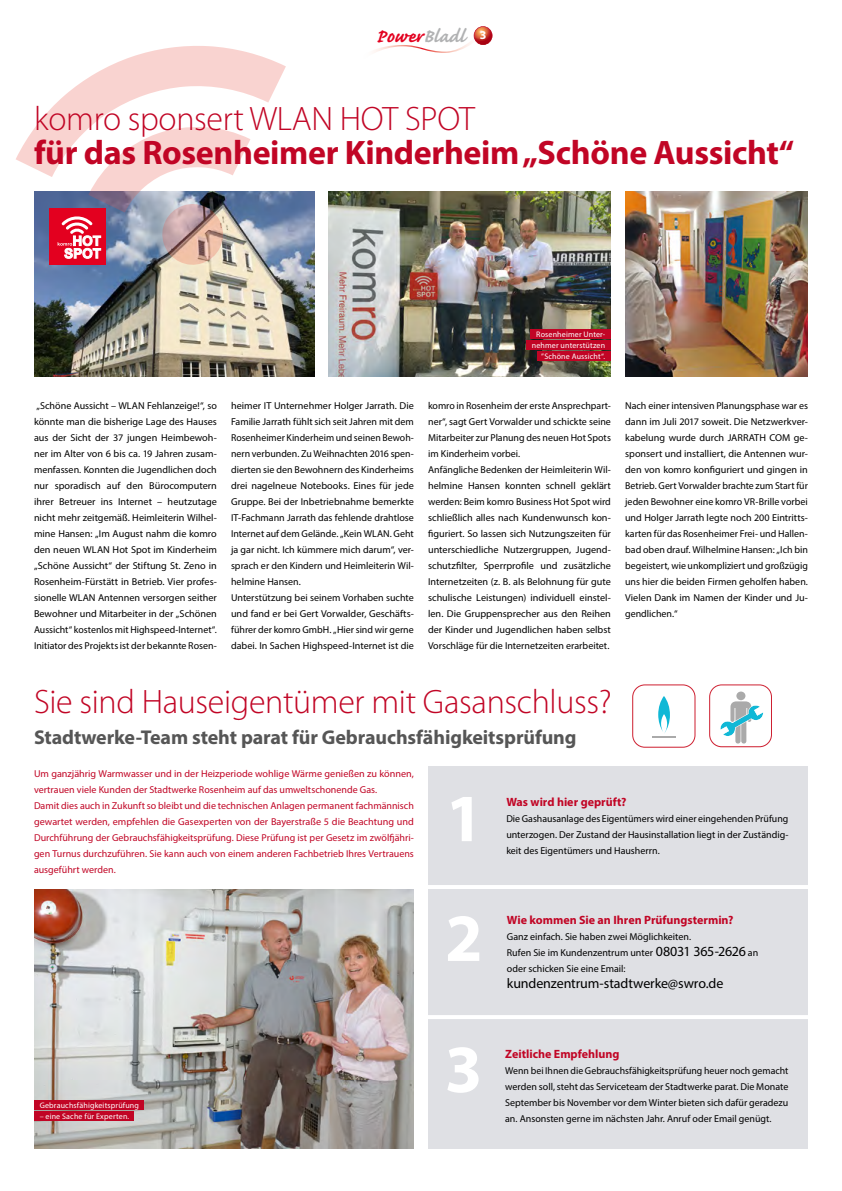
<style>
.page{position:relative;width:842px;height:1191px;background:#fff}
.page>*{position:absolute;margin:0;border:0;box-sizing:border-box;transform-origin:0 0}
.t1{font:700 68px "Myriad Pro";color:#fff}
.t2{font:300 34px "Myriad Pro";letter-spacing:-.01em;color:#c10525}
.t3{font:700 34px "Myriad Pro";letter-spacing:-.01em;color:#c10525}
.t4{font:700 24px "Caflisch Script";color:#e3001f}
.t5{font:700 20px "Myriad Pro";letter-spacing:-.005em;color:#565656}
.t6{font:14px "Myriad Pro";letter-spacing:-.005em;color:#000}
.t7{font:700 12px "Myriad Pro";color:#c10525}
.t8{font:10px/16px "Myriad Pro";color:#000;text-align:justify}
.t9{font:10px/16px "Myriad Pro";color:#c10525}
.t10{font:8px/11px "Myriad Pro";letter-spacing:.02em;color:#fff;text-align:right}
.s1{color:#b1b2b3}
.s2{font-family:"Myriad Pro";font-size:12px;color:#fff}
.s3{font-size:14px}
</style>
<div class="page">
<div style="left:428px;top:765px;width:379px;height:383px;background:#dfe0e4"></div>
<img style="left:34px;top:889px;width:379px;height:259px">
<svg style="left:374px;top:26px;width:118px;height:27px"></svg>
<svg style="left:632px;top:684px;width:63px;height:63px"></svg>
<hr style="left:653px;top:736px;width:23px;height:2px;background:#aaa">
<svg style="left:709px;top:684px;width:63px;height:63px"></svg>
<img style="left:35px;top:192px;width:280px;height:184px">
<img style="left:329px;top:192px;width:282px;height:184px">
<img style="left:625px;top:192px;width:183px;height:184px">
<svg style="left:16px;top:46px;width:270px;height:220px"></svg>
<div style="left:50px;top:208px;width:56px;height:57px;background:#e3001f"></div>
<svg style="left:58px;top:216px;width:43px;height:42px"></svg>
<hr style="left:427px;top:885px;width:383px;height:4px;background:#fff">
<hr style="left:427px;top:1015px;width:383px;height:4px;background:#fff">
<div style="left:531px;top:329px;width:80px;height:10px;background:#c10525"></div>
<div style="left:526px;top:340px;width:85px;height:10px;background:#c10525"></div>
<div style="left:537px;top:351px;width:74px;height:10px;background:#c10525"></div>
<div style="left:34px;top:1100px;width:110px;height:10px;background:#c10525"></div>
<div style="left:34px;top:1111px;width:100px;height:10px;background:#c10525"></div>
<h3 class="t4" style="left:376px;top:24px;width:112px">Power<span class="s1">Bladl</span> <span class="s2">3</span></h3>
<h2 class="t2" style="left:34px;top:98px;width:442px">komro sponsert WLAN HOT SPOT</h2>
<h2 class="t3" style="left:34px;top:131px;width:762px">für das Rosenheimer Kinderheim „Schöne Aussicht“</h2>
<p class="t10" style="left:532px;top:328px;width:75px">Rosenheimer Unter&shy;nehmer unterstützen ”Schöne Aussicht“.</p>
<p class="t8" style="left:34px;top:397px;width:184px">„Schöne Aussicht – WLAN Fehlanzeige!“, so könnte man die bisherige Lage des Hauses aus der Sicht der 37 jungen Heimbewoh&shy;ner im Alter von 6 bis ca. 19 Jahren zusam&shy;menfassen. Konnten die Jugendlichen doch nur sporadisch auf den Bürocomputern ihrer Betreuer ins Internet – heutzutage nicht mehr zeitgemäß. Heimleiterin Wilhel&shy;mine Hansen: „Im August nahm die komro den neuen WLAN Hot Spot im Kinderheim „Schöne Aussicht“ der Stiftung St. Zeno in Rosenheim-Fürstätt in Betrieb. Vier profes&shy;sionelle WLAN Antennen versorgen seither Bewohner und Mitarbeiter in der „Schönen Aussicht“ kostenlos mit Highspeed-Internet“.<br>Initiator des Projekts ist der bekannte Rosen-</p>
<p class="t8" style="left:231px;top:397px;width:184px;text-align:left">heimer IT Unternehmer Holger Jarrath. Die Familie Jarrath fühlt sich seit Jahren mit dem Rosenheimer Kinderheim und seinen Bewoh&shy;nern verbunden. Zu Weihnachten 2016 spen&shy;dierten sie den Bewohnern des Kinderheims drei nagelneue Notebooks. Eines für jede Gruppe. Bei der Inbetriebnahme bemerkte IT-Fachmann Jarrath das fehlende drahtlose Internet auf dem Gelände. „Kein WLAN. Geht ja gar nicht. Ich kümmere mich darum“, ver&shy;sprach er den Kindern und Heimleiterin Wil&shy;helmine Hansen.<br>Unterstützung bei seinem Vorhaben suchte und fand er bei Gert Vorwalder, Geschäfts&shy;führer der komro GmbH. „Hier sind wir gerne dabei. In Sachen Highspeed-Internet ist die</p>
<p class="t8" style="left:428px;top:397px;width:184px;text-align:left">komro in Rosenheim der erste Ansprechpart&shy;ner“, sagt Gert Vorwalder und schickte seine Mitarbeiter zur Planung des neuen Hot Spots im Kinderheim vorbei.<br>Anfängliche Bedenken der Heimleiterin Wil&shy;helmine Hansen konnten schnell geklärt werden: Beim komro Business Hot Spot wird schließlich alles nach Kundenwunsch kon&shy;figuriert. So lassen sich Nutzungszeiten für unterschiedliche Nutzergruppen, Jugend&shy;schutzfilter, Sperrprofile und zusätzliche Internetzeiten (z. B. als Belohnung für gute schulische Leistungen) individuell einstel&shy;len. Die Gruppensprecher aus den Reihen der Kinder und Jugendlichen haben selbst Vorschläge für die Internetzeiten erarbeitet.</p>
<p class="t8" style="left:625px;top:397px;width:184px">Nach einer intensiven Planungsphase war es dann im Juli 2017 soweit. Die Netzwerkver&shy;kabelung wurde durch JARRATH COM ge&shy;sponsert und installiert, die Antennen wur&shy;den von komro konfiguriert und gingen in Betrieb. Gert Vorwalder brachte zum Start für jeden Bewohner eine komro VR-Brille vorbei und Holger Jarrath legte noch 200 Eintritts&shy;karten für das Rosenheimer Frei- und Hallen&shy;bad oben drauf. Wilhelmine Hansen: „Ich bin begeistert, wie unkompliziert und großzügig uns hier die beiden Firmen geholfen haben.<br>Vielen Dank im Namen der Kinder und Ju&shy;gendlichen.“</p>
<h2 class="t2" style="left:34px;top:681px;width:579px">Sie sind Hauseigentümer mit Gasanschluss?</h2>
<h3 class="t5" style="left:34px;top:724px;width:544px">Stadtwerke-Team steht parat für Gebrauchsfähigkeitsprüfung</h3>
<p class="t9" style="left:34px;top:765px;width:381px">Um ganzjährig Warmwasser und in der Heizperiode wohlige Wärme genießen zu können, vertrauen viele Kunden der Stadtwerke Rosenheim auf das umweltschonende Gas.<br>Damit dies auch in Zukunft so bleibt und die technischen Anlagen permanent fachmännisch gewartet werden, empfehlen die Gasexperten von der Bayerstraße 5 die Beachtung und Durchführung der Gebrauchsfähigkeitsprüfung. Diese Prüfung ist per Gesetz im zwölfjähri&shy;gen Turnus durchzuführen. Sie kann auch von einem anderen Fachbetrieb Ihres Vertrauens ausgeführt werden.</p>
<p class="t10" style="left:40px;top:1099px;width:101px">Gebrauchsfähigkeitsprüfung</p>
<p class="t10" style="left:40px;top:1110px;width:91px">– eine Sache für Experten.</p>
<h1 class="t1" style="left:446px;top:774px;width:39px">1</h1>
<p class="t7" style="left:506px;top:794px;width:122px">Was wird hier geprüft?</p>
<p class="t8" style="left:506px;top:810px;width:284px">Die Gashausanlage des Eigentümers wird einer eingehenden Prüfung unterzogen. Der Zustand der Hausinstallation liegt in der Zuständig&shy;keit des Eigentümers und Hausherrn.</p>
<h1 class="t1" style="left:445px;top:893px;width:39px">2</h1>
<p class="t7" style="left:507px;top:911px;width:228px">Wie kommen Sie an Ihren Prüfungstermin?</p>
<p class="t8" style="left:507px;top:928px;width:253px;text-align:left">Ganz einfach. Sie haben zwei Möglichkeiten.<br>Rufen Sie im Kundenzentrum unter <span class="s3">08031 365-2626</span> an oder schicken Sie eine Email:</p>
<h3 class="t6" style="left:507px;top:974px;width:218px">kundenzentrum-stadtwerke@swro.de</h3>
<h1 class="t1" style="left:445px;top:1024px;width:39px">3</h1>
<p class="t7" style="left:505px;top:1046px;width:116px">Zeitliche Empfehlung</p>
<p class="t8" style="left:505px;top:1062px;width:285px">Wenn bei Ihnen die Gebrauchsfähigkeitsprüfung heuer noch gemacht werden soll, steht das Serviceteam der Stadtwerke parat. Die Monate September bis November vor dem Winter bieten sich dafür geradezu an. Ansonsten gerne im nächsten Jahr. Anruf oder Email genügt.</p>
</div>
